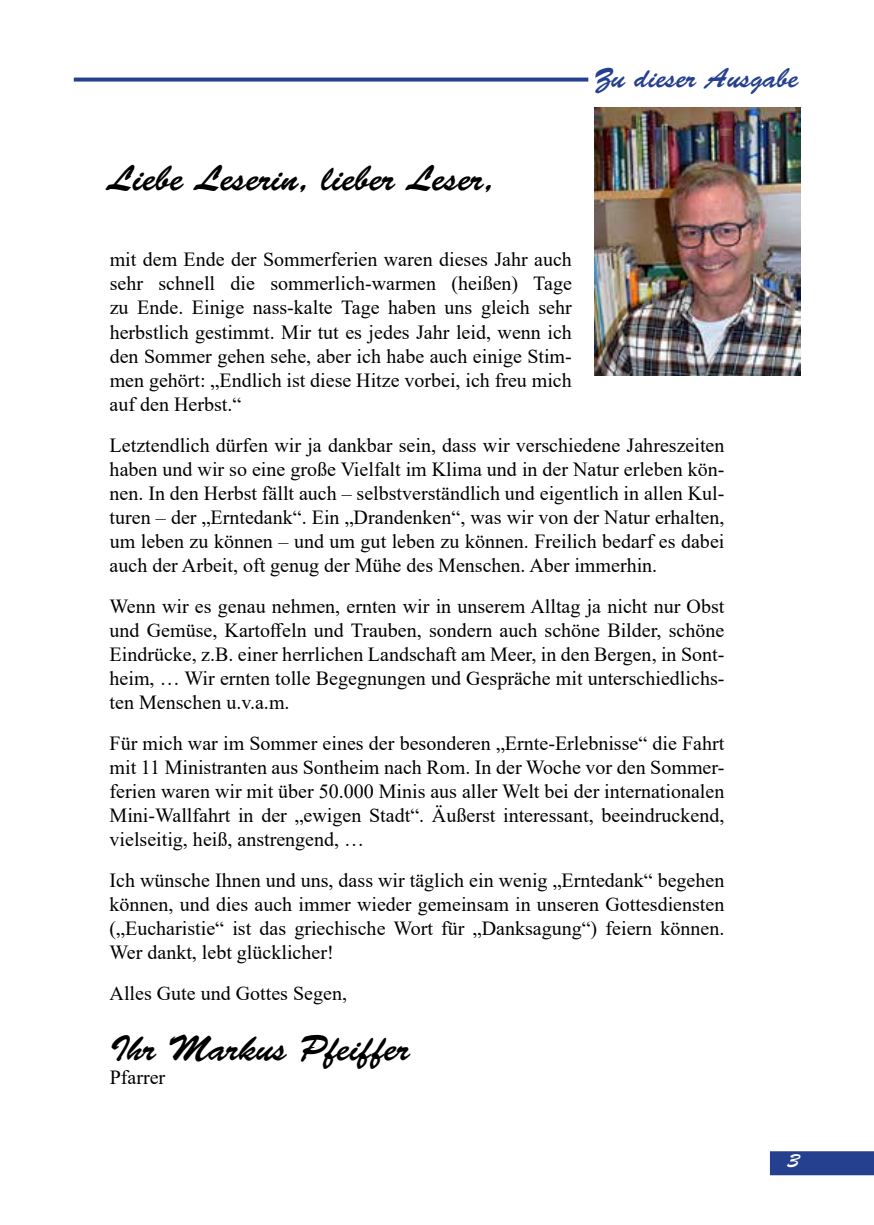
<style>
.page{position:relative;width:874px;height:1225px;background:#fff}
.page>*{position:absolute;margin:0;border:0;box-sizing:border-box;transform-origin:0 0}
.t1{font:36px "Brush Script Std";color:#000}
.t2{font:28px "Brush Script Std";color:#25408f}
.t3{font:20px/24px "Times New Roman";color:#000;text-align:justify}
.t4{font:20px "Brush Script Std";color:#fff}
</style>
<div class="page">
<div style="left:769px;top:1151px;width:104px;height:24px;background:#25408f"></div>
<svg style="left:74px;top:78px;width:514px;height:4px;background:#3c549b"></svg>
<img style="left:594px;top:108px;width:206px;height:267px">
<h1 class="t1" style="left:108px;top:158px;width:388px">Liebe Leserin, lieber Leser,</h1>
<h2 class="t2" style="left:593px;top:62px;width:206px">Zu dieser Ausgabe</h2>
<p class="t3" style="left:110px;top:247px;width:463px">mit dem Ende der Sommerferien waren dieses Jahr auch sehr schnell die sommerlich-warmen (heißen) Tage zu Ende. Einige nass-kalte Tage haben uns gleich sehr herbstlich gestimmt. Mir tut es jedes Jahr leid, wenn ich den Sommer gehen sehe, aber ich habe auch einige Stim&shy;men gehört: „Endlich ist diese Hitze vorbei, ich freu mich auf den Herbst.“</p>
<p class="t3" style="left:110px;top:432px;width:616px">Letztendlich dürfen wir ja dankbar sein, dass wir verschiedene Jahreszeiten haben und wir so eine große Vielfalt im Klima und in der Natur erleben kön&shy;nen. In den Herbst fällt auch – selbstverständlich und eigentlich in allen Kul&shy;turen – der „Erntedank“. Ein „Drandenken“, was wir von der Natur erhalten, um leben zu können – und um gut leben zu können. Freilich bedarf es dabei auch der Arbeit, oft genug der Mühe des Menschen. Aber immerhin.</p>
<p class="t3" style="left:109px;top:593px;width:616px">Wenn wir es genau nehmen, ernten wir in unserem Alltag ja nicht nur Obst und Gemüse, Kartoffeln und Trauben, sondern auch schöne Bilder, schöne Eindrücke, z.B. einer herrlichen Landschaft am Meer, in den Bergen, in Sont&shy;heim, … Wir ernten tolle Begegnungen und Gespräche mit unterschiedlichs&shy;ten Menschen u.v.a.m.</p>
<p class="t3" style="left:109px;top:730px;width:616px">Für mich war im Sommer eines der besonderen „Ernte-Erlebnisse“ die Fahrt mit 11 Ministranten aus Sontheim nach Rom. In der Woche vor den Sommer&shy;ferien waren wir mit über 50.000 Minis aus aller Welt bei der internationalen Mini-Wallfahrt in der „ewigen Stadt“. Äußerst interessant, beeindruckend, vielseitig, heiß, anstrengend, …</p>
<p class="t3" style="left:109px;top:867px;width:616px">Ich wünsche Ihnen und uns, dass wir täglich ein wenig „Erntedank“ begehen können, und dies auch immer wieder gemeinsam in unseren Gottesdiensten („Eucharistie“ ist das griechische Wort für „Danksagung“) feiern können.<br>Wer dankt, lebt glücklicher!</p>
<p class="t3" style="left:109px;top:980px;width:239px">Alles Gute und Gottes Segen,</p>
<h1 class="t1" style="left:110px;top:1028px;width:301px">Ihr Markus Pfeiffer</h1>
<p class="t3" style="left:110px;top:1064px;width:57px">Pfarrer</p>
<p class="t4" style="left:787px;top:1149px;width:13px">3</p>
</div>
